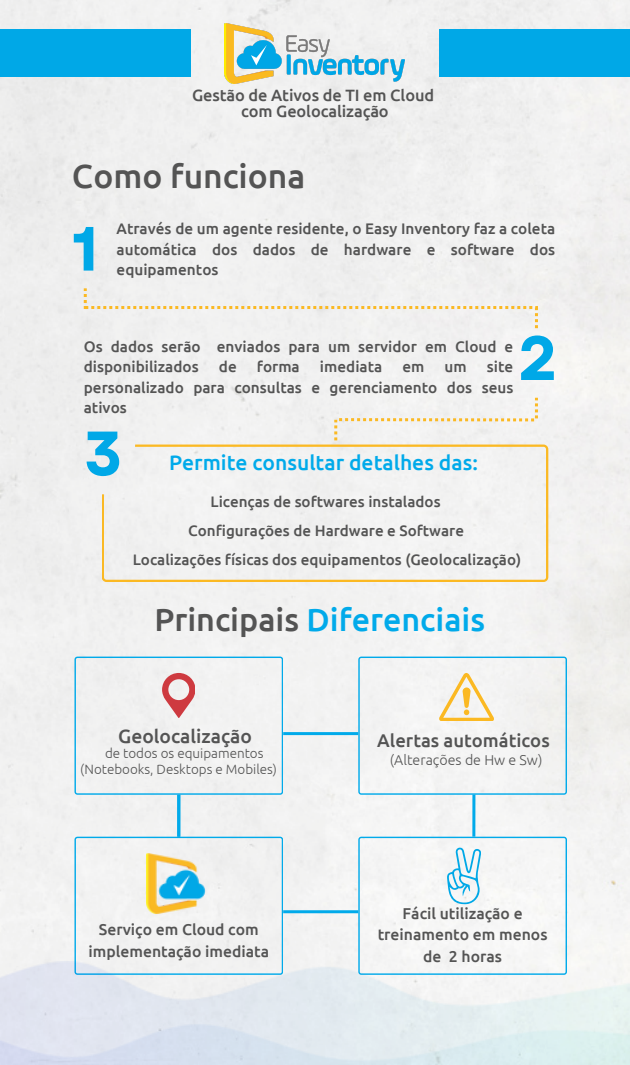
<style>
.page{position:relative;width:630px;height:1065px;background:#fff}
.page>*{position:absolute;margin:0;border:0;box-sizing:border-box;transform-origin:0 0}
.t1{font:700 62.4px "Garet";color:#00a8e7}
.t2{font:500 33.6px "Ubuntu";color:#545454}
.t3{font:500 32px "Ubuntu";color:#01aaea}
.t4{font:500 21.2px "Ubuntu";color:#01aaea}
.t5{font:500 19.2px "Ubuntu";color:#545454}
.t6{font:500 18.4px "Ubuntu";color:#545454}
.t7{font:500 16.4px "Ubuntu";letter-spacing:-.005em;color:#545454}
.t8{font:500 15.6px/22px "Ubuntu";color:#545454;text-align:center}
.t9{font:500 15.2px/20.4px "Ubuntu";color:#545454}
.t10{font:300 14.4px "Ubuntu";color:#545454}
.t11{font:300 13.6px "Ubuntu";color:#545454}
.s1{color:#545454}
</style>
<div class="page">
<div style="left:0;top:0;width:630px;height:961px;background:#f1f1f1"></div>
<div style="left:439px;top:29px;width:191px;height:48px;background:#00a8e7"></div>
<div style="left:0;top:29px;width:191px;height:48px;background:#00a8e7"></div>
<div style="left:84px;top:288px;width:454px;height:40px;background:#f1f0f0"></div>
<div style="left:334px;top:398px;width:204px;height:42px;background:#f2f2f1"></div>
<div style="left:102px;top:445px;width:446px;height:137px;background:#f2f2f1"></div>
<div style="left:98px;top:468px;width:9px;height:26px;background:#f1f1f1"></div>
<div style="left:358px;top:657px;width:209px;height:138px;background:#f3f3f3"></div>
<div style="left:74px;top:837px;width:209px;height:124px;background:#f2f2f1"></div>
<div style="left:358px;top:837px;width:209px;height:124px;background:#f6f6f5"></div>
<hr style="left:472px;top:795px;width:3px;height:42px;background:#01aaea">
<hr style="left:283px;top:910px;width:75px;height:3px;background:#01aaea">
<hr style="left:283px;top:732px;width:75px;height:3px;background:#01aaea">
<div style="left:74px;top:657px;width:209px;height:138px;background:#f2f2f1"></div>
<svg style="left:162px;top:673px;width:33px;height:45px"></svg>
<svg style="left:439px;top:673px;width:55px;height:48px"></svg>
<svg style="left:447px;top:847px;width:33px;height:57px"></svg>
<hr style="left:177px;top:795px;width:3px;height:42px;background:#01aaea">
<img style="left:0;top:961px;width:630px;height:104px">
<hr style="left:101px;top:446px;width:3px;height:31px;background:#ededed">
<div style="left:109px;top:440px;width:26px;height:10px;background:#f1f1f1"></div>
<img style="left:147px;top:853px;width:60px;height:60px">
<img style="left:225px;top:23px;width:180px;height:60px">
<p class="t7" style="left:192px;top:86px;width:244px">Gestão de Ativos de TI em Cloud</p>
<p class="t7" style="left:241px;top:102px;width:149px">com Geolocalização</p>
<p class="t2" style="left:72px;top:157px;width:235px">Como funciona</p>
<p class="t1" style="left:72px;top:204px;width:28px">1</p>
<p class="t9" style="left:117px;top:219px;width:440px">Através de um agente residente, o Easy Inventory faz a coleta automática dos dados de hardware e software dos</p>
<p class="t9" style="left:117px;top:260px;width:103px">equipamentos</p>
<p class="t9" style="left:84px;top:336px;width:431px">Os dados serão enviados para um servidor em Cloud e disponibilizados</p>
<p class="t9" style="left:219px;top:357px;width:19px">de</p>
<p class="t9" style="left:257px;top:357px;width:44px">forma</p>
<p class="t9" style="left:320px;top:357px;width:64px">imediata</p>
<p class="t9" style="left:402px;top:357px;width:24px">em</p>
<p class="t9" style="left:445px;top:357px;width:24px">um</p>
<p class="t9" style="left:84px;top:357px;width:431px;text-align:justify;text-indent:403px">site personalizado para consultas e gerenciamento dos seus ativos</p>
<p class="t1" style="left:518px;top:313px;width:42px">2</p>
<p class="t1" style="left:84px;top:408px;width:40px">3</p>
<p class="t4" style="left:169px;top:450px;width:310px">Permite consultar detalhes das:</p>
<p class="t9" style="left:211px;top:491px;width:232px">Licenças de softwares instalados</p>
<p class="t9" style="left:188px;top:520px;width:277px">Configurações de Hardware e Software</p>
<p class="t9" style="left:133px;top:549px;width:390px">Localizações físicas dos equipamentos (Geolocalização)</p>
<p class="t3" style="left:154px;top:601px;width:332px"><span class="s1">Principais</span> Diferenciais</p>
<p class="t5" style="left:118px;top:725px;width:135px">Geolocalização</p>
<p class="t11" style="left:80px;top:761px;width:198px">(Notebooks, Desktops e Mobiles)</p>
<p class="t11" style="left:105px;top:746px;width:160px">de todos os equipamentos</p>
<p class="t8" style="left:89px;top:918px;width:182px">Serviço em Cloud com implementação imediata</p>
<p class="t6" style="left:377px;top:729px;width:174px">Alertas automáticos</p>
<p class="t10" style="left:390px;top:752px;width:154px">(Alterações de Hw e Sw)</p>
<p class="t8" style="left:378px;top:902px;width:171px">Fácil utilização e treinamento em menos de 2 horas</p>
</div>
